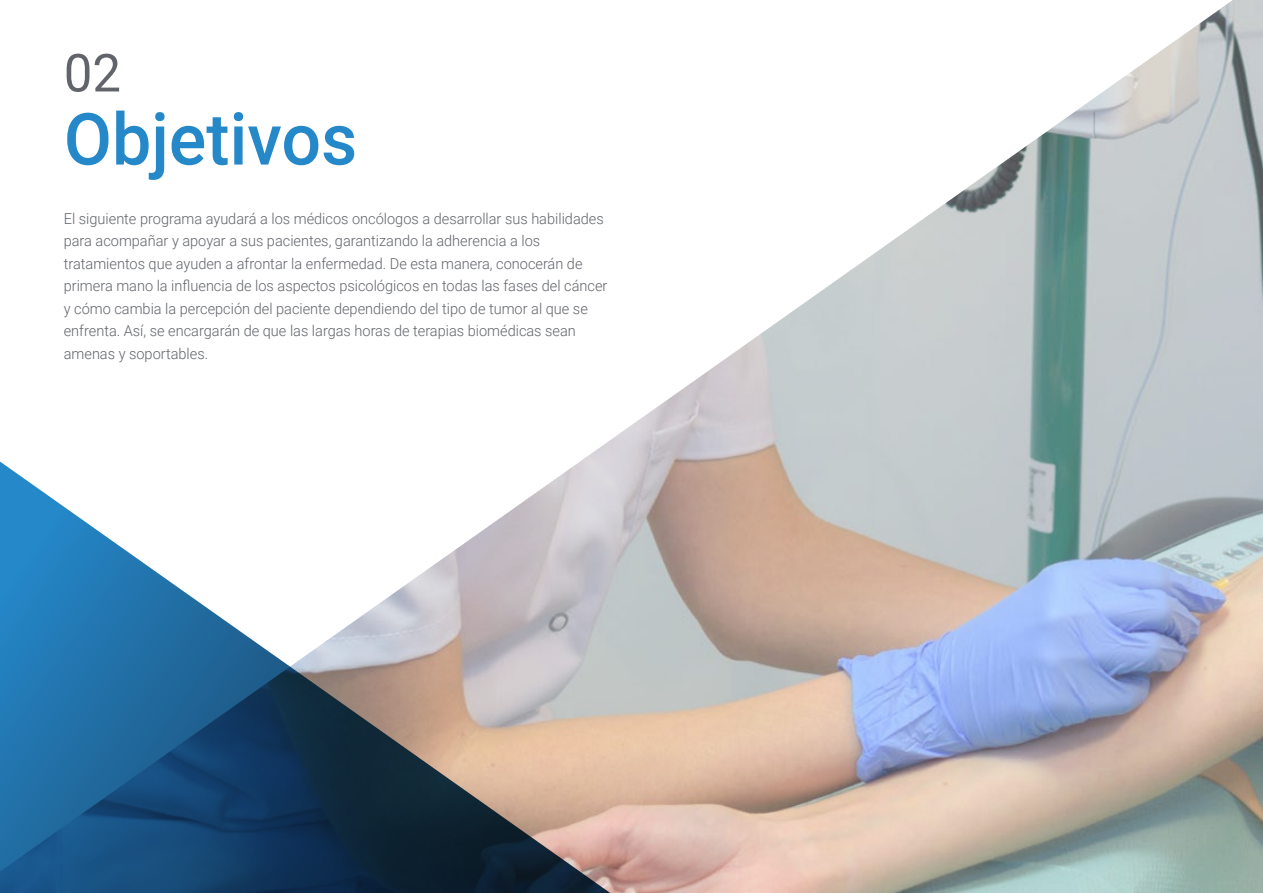
<style>
.page{position:relative;width:1263px;height:893px;background:#fff}
.page>*{position:absolute;margin:0;border:0;box-sizing:border-box;transform-origin:0 0}
.t1{font:500 72px "Roboto";color:#2488c9}
.t2{font:52.5px "Roboto";color:#61646a}
.t3{font:300 15px/22.5px "Roboto";color:#61646a}
</style>
<div class="page">
<img style="left:602px;top:0;width:661px;height:893px">
<svg style="left:0;top:446px;width:640px;height:447px"></svg>
<h2 class="t2" style="left:64px;top:36px;width:59px">02</h2>
<h1 class="t1" style="left:64px;top:89px;width:295px">Objetivos</h1>
<p class="t3" style="left:64px;top:207px;width:545px">El siguiente programa ayudará a los médicos oncólogos a desarrollar sus habilidades para acompañar y apoyar a sus pacientes, garantizando la adherencia a los tratamientos que ayuden a afrontar la enfermedad. De esta manera, conocerán de primera mano la influencia de los aspectos psicológicos en todas las fases del cáncer y cómo cambia la percepción del paciente dependiendo del tipo de tumor al que se enfrenta. Así, se encargarán de que las largas horas de terapias biomédicas sean amenas y soportables.</p>
</div>
